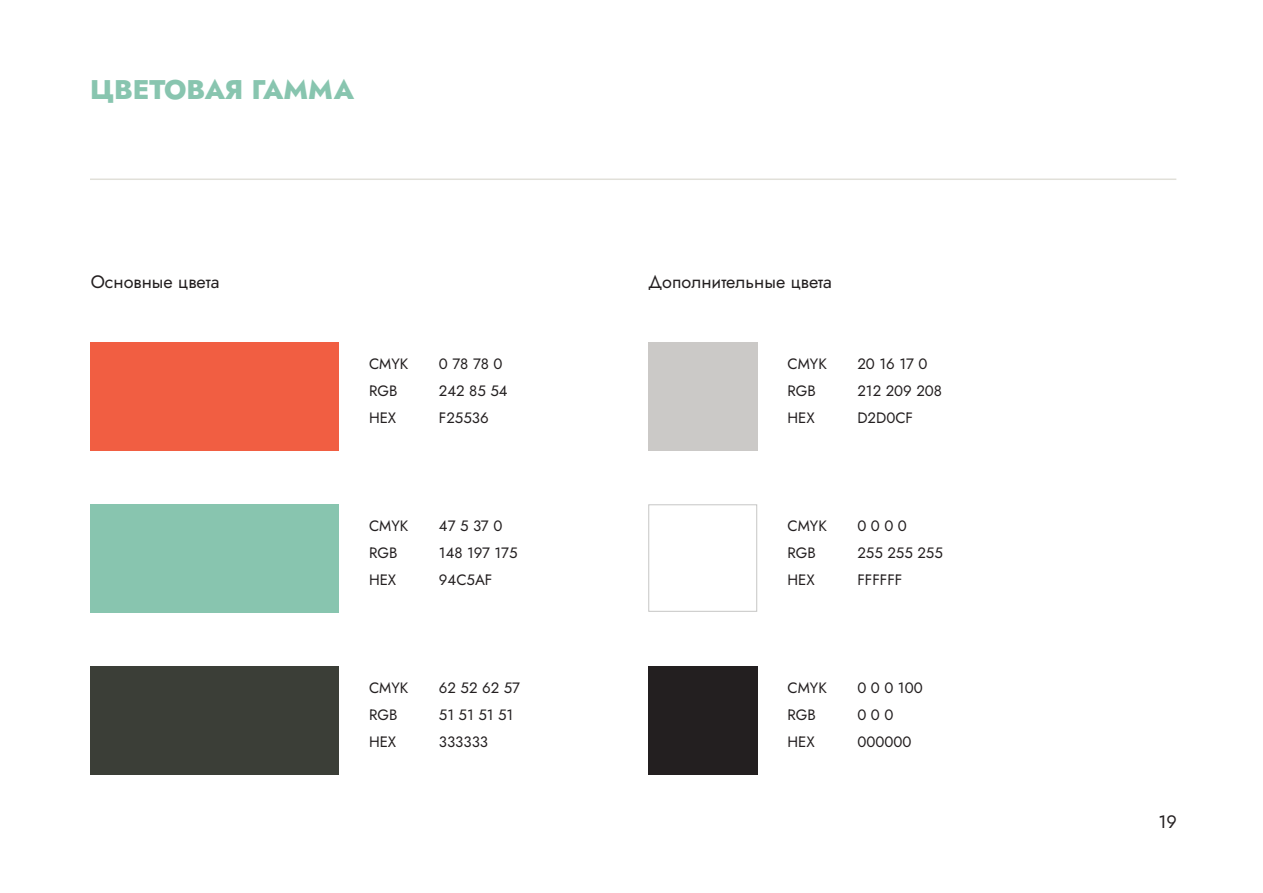
<style>
.page{position:relative;width:1263px;height:893px;background:#fff}
.page>*{position:absolute;margin:0;border:0;box-sizing:border-box;transform-origin:0 0}
.t1{font:800 27px "Jost";color:#88c5af}
.t2{font:18px "Jost";color:#231f20}
.t3{font:15px "Jost";color:#231f20}
</style>
<div class="page">
<div style="left:90px;top:342px;width:249px;height:108px;background:#f15e42"></div>
<div style="left:90px;top:504px;width:249px;height:108px;background:#88c5af"></div>
<div style="left:90px;top:666px;width:249px;height:108px;background:#3b3e37"></div>
<hr style="left:90px;top:179px;width:1086px;height:1px;background:#e1e0d9">
<div style="left:648px;top:342px;width:109px;height:108px;background:#cbc9c7"></div>
<div style="left:648px;top:504px;width:109px;height:108px;background:#fff;border:1px solid #c6c6c5"></div>
<div style="left:648px;top:666px;width:109px;height:108px;background:#231f20"></div>
<p class="t1" style="left:90px;top:71px;width:266px">ЦВЕТОВАЯ ГАММА</p>
<p class="t2" style="left:91px;top:269px;width:130px">Основные цвета</p>
<p class="t2" style="left:648px;top:269px;width:186px">Дополнительные цвета</p>
<p class="t3" style="left:369px;top:354px;width:41px">CMYK</p>
<p class="t3" style="left:787px;top:354px;width:41px">CMYK</p>
<p class="t3" style="left:439px;top:354px;width:65px">0 78 78 0</p>
<p class="t3" style="left:857px;top:354px;width:72px">20 16 17 0</p>
<p class="t3" style="left:439px;top:381px;width:70px">242 85 54</p>
<p class="t3" style="left:369px;top:381px;width:30px">RGB</p>
<p class="t3" style="left:787px;top:381px;width:30px">RGB</p>
<p class="t3" style="left:857px;top:381px;width:86px">212 209 208</p>
<p class="t3" style="left:439px;top:408px;width:51px">F25536</p>
<p class="t3" style="left:369px;top:408px;width:29px">HEX</p>
<p class="t3" style="left:787px;top:408px;width:29px">HEX</p>
<p class="t3" style="left:857px;top:408px;width:57px">D2D0CF</p>
<p class="t3" style="left:369px;top:516px;width:41px">CMYK</p>
<p class="t3" style="left:787px;top:516px;width:41px">CMYK</p>
<p class="t3" style="left:439px;top:516px;width:65px">47 5 37 0</p>
<p class="t3" style="left:857px;top:516px;width:51px">0 0 0 0</p>
<p class="t3" style="left:369px;top:543px;width:30px">RGB</p>
<p class="t3" style="left:787px;top:543px;width:30px">RGB</p>
<p class="t3" style="left:439px;top:543px;width:80px">148 197 175</p>
<p class="t3" style="left:857px;top:543px;width:87px">255 255 255</p>
<p class="t3" style="left:439px;top:570px;width:55px">94C5AF</p>
<p class="t3" style="left:369px;top:570px;width:29px">HEX</p>
<p class="t3" style="left:787px;top:570px;width:29px">HEX</p>
<p class="t3" style="left:857px;top:570px;width:46px">FFFFFF</p>
<p class="t3" style="left:369px;top:678px;width:41px">CMYK</p>
<p class="t3" style="left:787px;top:678px;width:41px">CMYK</p>
<p class="t3" style="left:439px;top:678px;width:83px">62 52 62 57</p>
<p class="t3" style="left:857px;top:678px;width:67px">0 0 0 100</p>
<p class="t3" style="left:369px;top:705px;width:30px">RGB</p>
<p class="t3" style="left:787px;top:705px;width:30px">RGB</p>
<p class="t3" style="left:439px;top:705px;width:76px">51 51 51 51</p>
<p class="t3" style="left:857px;top:705px;width:37px">0 0 0</p>
<p class="t3" style="left:439px;top:732px;width:51px">333333</p>
<p class="t3" style="left:369px;top:732px;width:29px">HEX</p>
<p class="t3" style="left:787px;top:732px;width:29px">HEX</p>
<p class="t3" style="left:857px;top:732px;width:55px">000000</p>
<p class="t2" style="left:1158px;top:809px;width:20px">19</p>
</div>
